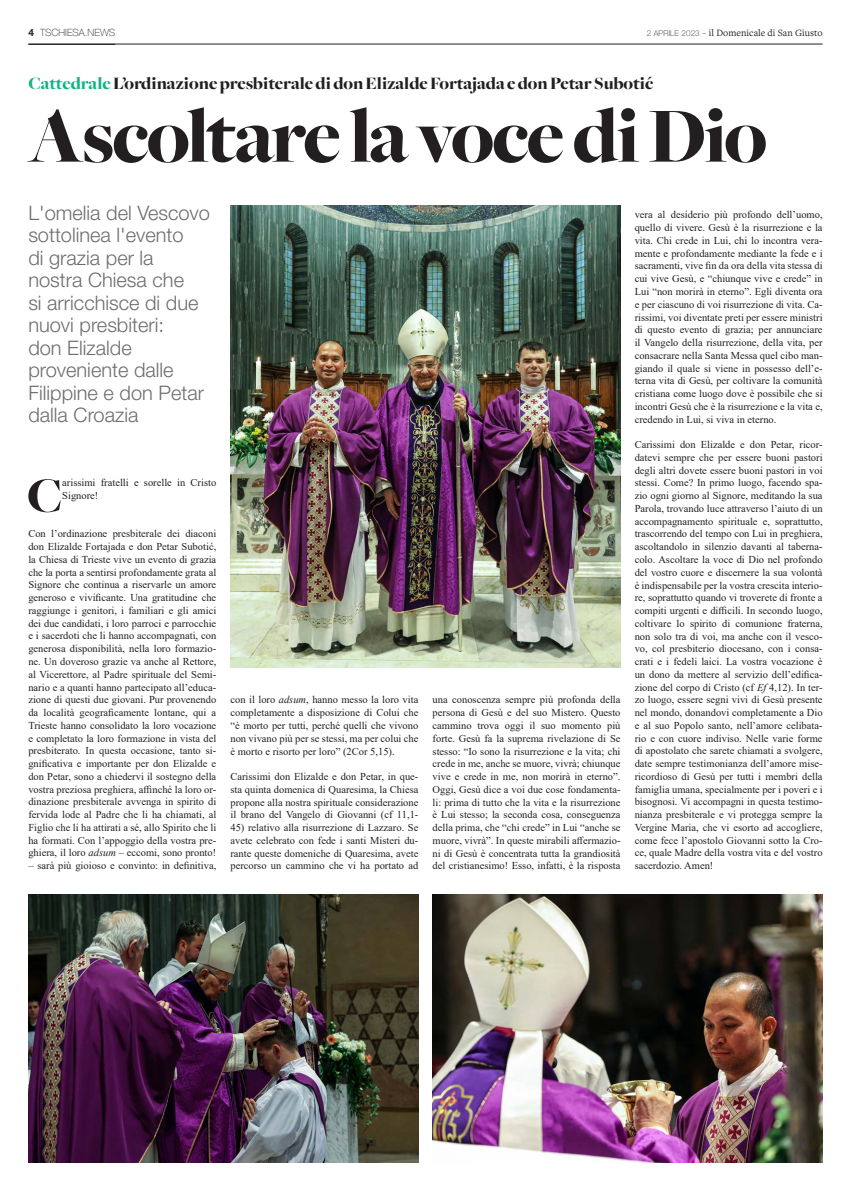
<style>
.page{position:relative;width:851px;height:1191px;background:#fff}
.page>*{position:absolute;margin:0;border:0;box-sizing:border-box;transform-origin:0 0}
.t1{font:900 81px "Freight Big";letter-spacing:-.03em;color:#231f20}
.t2{font:900 51.3px "Freight Big";color:#231f20}
.t3{font:300 20px/22.5px "Helvetica Neue LT Std";color:#6c6d70}
.t4{font:900 18px "Freight Big";color:#231f20}
.t5{font:10.5px/12.8px "Times New Roman";color:#231f20;text-align:justify}
.t6{font:10px "Freight Text Pro";color:#231f20}
.t7{font:100 10px "Helvetica Neue LT Std";color:#231f20}
.s1{font-weight:700}
.s2{font-family:"Helvetica Neue LT Std";font-weight:100;font-size:8px}
.s3{color:#12b385}
.s4{font-style:italic}
</style>
<div class="page">
<hr style="left:28px;top:44px;width:794px;height:1px;background:#231f20">
<img style="left:230px;top:206px;width:390px;height:462px">
<img style="left:28px;top:894px;width:390px;height:269px">
<img style="left:432px;top:894px;width:390px;height:268px">
<p class="t7" style="left:28px;top:26px;width:88px"><span class="s1">4</span> TSCHIESA.NEWS</p>
<p class="t6" style="left:646px;top:26px;width:177px"><span class="s2">2 APRILE 2023 –</span> il Domenicale di San Giusto</p>
<p class="t4" style="left:28px;top:74px;width:626px"><span class="s3">Cattedrale</span> L’ordinazione presbiterale di don Elizalde Fortajada e don Petar Subotić</p>
<p class="t1" style="left:28px;top:91px;width:740px">Ascoltare la voce di Dio</p>
<p class="t3" style="left:28px;top:201px;width:183px">L'omelia del Vescovo sottolinea l'evento<br>di grazia per la nostra Chiesa che<br>si arricchisce di due nuovi presbiteri:</p>
<p class="t3" style="left:28px;top:336px;width:177px">don Elizalde proveniente dalle<br>Filippine e don Petar dalla Croazia</p>
<p class="t2" style="left:27px;top:467px;width:37px">C</p>
<p class="t5" style="left:62px;top:476px;width:155px">arissimi fratelli e sorelle in Cristo<br>Signore!</p>
<p class="t5" style="left:28px;top:527px;width:189px">Con l’ordinazione presbiterale dei diaconi don Elizalde Fortajada e don Petar Subotić, la Chiesa di Trieste vive un evento di grazia che la porta a sentirsi profondamente grata al Signore che continua a riservarle un amore generoso e vivificante. Una gratitudine che raggiunge i genitori, i familiari e gli amici dei due candidati, i loro parroci e parrocchie e i sacerdoti che li hanno accompagnati, con generosa disponibilità, nella loro formazio&shy;ne. Un doveroso grazie va anche al Rettore, al Vicerettore, al Padre spirituale del Semi&shy;nario e a quanti hanno partecipato all’educa&shy;zione di questi due giovani. Pur provenendo da località geograficamente lontane, qui a Trieste hanno consolidato la loro vocazione e completato la loro formazione in vista del presbiterato. In questa occasione, tanto si&shy;gnificativa e importante per don Elizalde e don Petar, sono a chiedervi il sostegno della vostra preziosa preghiera, affinché la loro or&shy;dinazione presbiterale avvenga in spirito di fervida lode al Padre che li ha chiamati, al Figlio che li ha attirati a sé, allo Spirito che li ha formati. Con l’appoggio della vostra pre&shy;ghiera, il loro <span class="s4">adsum</span> – eccomi, sono pronto!</p>
<p class="t5" style="left:28px;top:859px;width:189px">– sarà più gioioso e convinto: in definitiva,</p>
<p class="t5" style="left:230px;top:693px;width:189px">con il loro <span class="s4">adsum</span>, hanno messo la loro vita completamente a disposizione di Colui che “è morto per tutti, perché quelli che vivono non vivano più per se stessi, ma per colui che è morto e risorto per loro” (2Cor 5,15).</p>
<p class="t5" style="left:230px;top:769px;width:189px">Carissimi don Elizalde e don Petar, in que&shy;sta quinta domenica di Quaresima, la Chiesa propone alla nostra spirituale considerazione il brano del Vangelo di Giovanni (cf 11,1-</p>
<p class="t5" style="left:230px;top:821px;width:189px">45) relativo alla risurrezione di Lazzaro. Se avete celebrato con fede i santi Misteri du&shy;rante queste domeniche di Quaresima, avete percorso un cammino che vi ha portato ad</p>
<p class="t5" style="left:432px;top:693px;width:189px">una conoscenza sempre più profonda della persona di Gesù e del suo Mistero. Questo cammino trova oggi il suo momento più forte. Gesù fa la suprema rivelazione di Se stesso: “Io sono la risurrezione e la vita; chi crede in me, anche se muore, vivrà; chiunque vive e crede in me, non morirà in eterno”.<br>Oggi, Gesù dice a voi due cose fondamenta&shy;li: prima di tutto che la vita e la risurrezione è Lui stesso; la seconda cosa, conseguenza della prima, che “chi crede” in Lui “anche se muore, vivrà”. In queste mirabili affermazio&shy;ni di Gesù è concentrata tutta la grandiosità del cristianesimo! Esso, infatti, è la risposta</p>
<p class="t5" style="left:634px;top:208px;width:189px">vera al desiderio più profondo dell’uomo, quello di vivere. Gesù è la risurrezione e la vita. Chi crede in Lui, chi lo incontra vera&shy;mente e profondamente mediante la fede e i sacramenti, vive fin da ora della vita stessa di cui vive Gesù, e “chiunque vive e crede” in Lui “non morirà in eterno”. Egli diventa ora e per ciascuno di voi risurrezione di vita. Ca&shy;rissimi, voi diventate preti per essere ministri di questo evento di grazia; per annunciare il Vangelo della risurrezione, della vita, per consacrare nella Santa Messa quel cibo man&shy;giando il quale si viene in possesso dell’e&shy;terna vita di Gesù, per coltivare la comunità cristiana come luogo dove è possibile che si incontri Gesù che è la risurrezione e la vita e, credendo in Lui, si viva in eterno.</p>
<p class="t5" style="left:634px;top:438px;width:189px">Carissimi don Elizalde e don Petar, ricor&shy;datevi sempre che per essere buoni pastori degli altri dovete essere buoni pastori in voi stessi. Come? In primo luogo, facendo spa&shy;zio ogni giorno al Signore, meditando la sua Parola, trovando luce attraverso l’aiuto di un accompagnamento spirituale e, soprattutto, trascorrendo del tempo con Lui in preghiera, ascoltandolo in silenzio davanti al taberna&shy;colo. Ascoltare la voce di Dio nel profondo del vostro cuore e discernere la sua volontà è indispensabile per la vostra crescita interio&shy;re, soprattutto quando vi troverete di fronte a compiti urgenti e difficili. In secondo luogo, coltivare lo spirito di comunione fraterna, non solo tra di voi, ma anche con il vesco&shy;vo, col presbiterio diocesano, con i consa&shy;crati e i fedeli laici. La vostra vocazione è un dono da mettere al servizio dell’edifica&shy;zione del corpo di Cristo (cf <span class="s4">Ef</span> 4,12). In ter&shy;zo luogo, essere segni vivi di Gesù presente nel mondo, donandovi completamente a Dio e al suo Popolo santo, nell’amore celibata&shy;rio e con cuore indiviso. Nelle varie forme di apostolato che sarete chiamati a svolgere, date sempre testimonianza dell’amore mise&shy;ricordioso di Gesù per tutti i membri della famiglia umana, specialmente per i poveri e i bisognosi. Vi accompagni in questa testimo&shy;nianza presbiterale e vi protegga sempre la Vergine Maria, che vi esorto ad accogliere, come fece l’apostolo Giovanni sotto la Cro&shy;ce, quale Madre della vostra vita e del vostro sacerdozio. Amen!</p>
</div>
